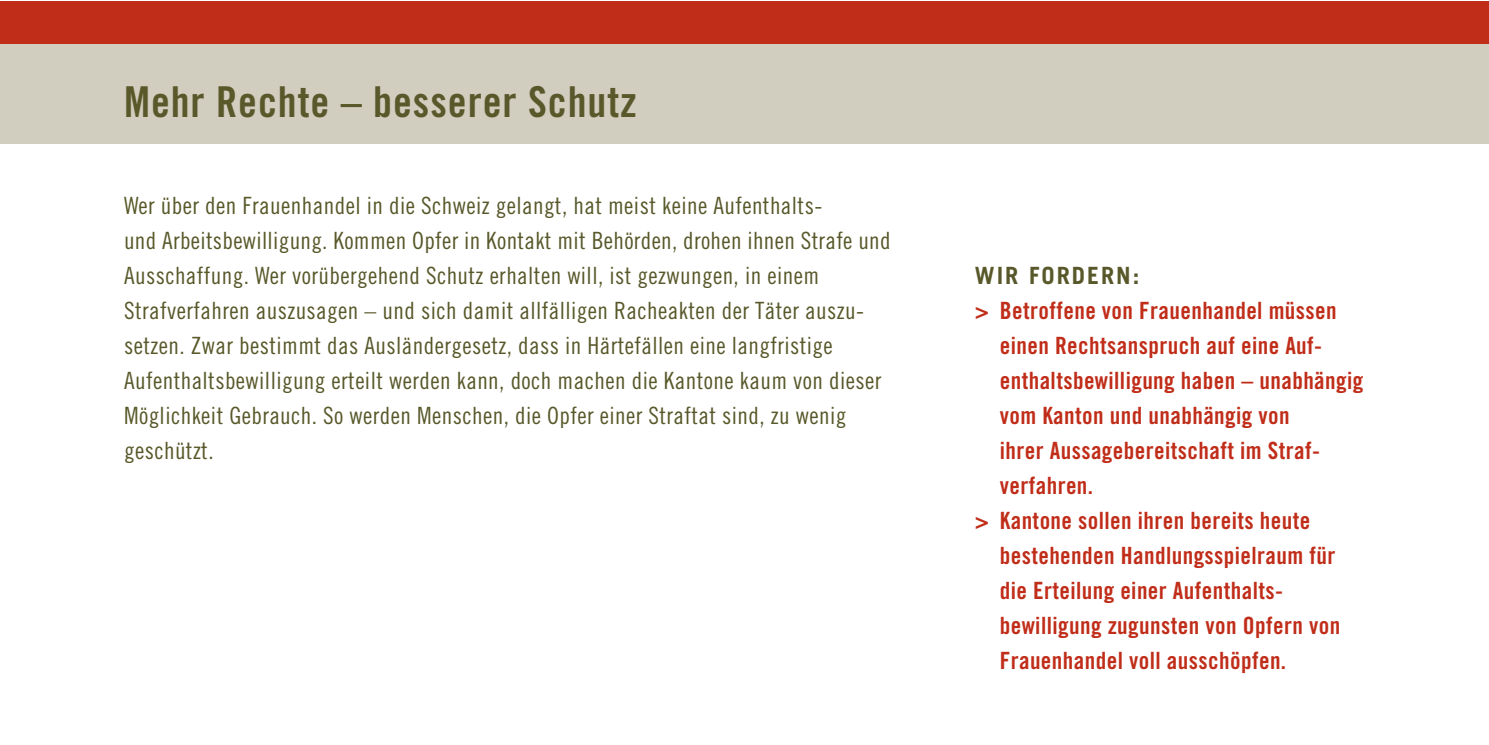
<style>
.page{position:relative;width:1489px;height:745px;background:#fff}
.page>*{position:absolute;margin:0;border:0;box-sizing:border-box;transform-origin:0 0}
.t1{font:42.5px "Trade Gothic Bold Cond Twenty";letter-spacing:.02em;color:#58582a}
.t2{font:23.75px/35px "Trade Gothic Cond Eighteen";letter-spacing:.02em;color:#58582a}
.t3{font:23.75px "Trade Gothic Bold Cond Twenty";letter-spacing:.02em;color:#c02d19}
.t4{font:700 23.75px "Trade Gothic";letter-spacing:.085em;color:#58582a}
</style>
<div class="page">
<div style="left:0;top:44px;width:1488px;height:99px;background:#d1cdbf"></div>
<div style="left:0;top:2px;width:1488px;height:42px;background:#c02d19"></div>
<h1 class="t1" style="left:124px;top:87px;width:514px">Mehr Rechte – besserer Schutz</h1>
<p class="t2" style="left:124px;top:189px;width:768px">Wer über den Frauenhandel in die Schweiz gelangt, hat meist keine Aufenthalts-<br>und Arbeitsbewilligung. Kommen Opfer in Kontakt mit Behörden, drohen ihnen Strafe und Ausschaffung. Wer vorübergehend Schutz erhalten will, ist gezwungen, in einem Strafverfahren auszusagen – und sich damit allfälligen Racheakten der Täter auszu&shy;setzen. Zwar bestimmt das Ausländergesetz, dass in Härtefällen eine langfristige Aufenthaltsbewilligung erteilt werden kann, doch machen die Kantone kaum von dieser Möglichkeit Gebrauch. So werden Menschen, die Opfer einer Straftat sind, zu wenig geschützt.</p>
<p class="t4" style="left:974px;top:266px;width:166px">WIR FORDERN:</p>
<p class="t3" style="left:974px;top:301px;width:363px">&gt; Betroffene von Frauenhandel müssen</p>
<p class="t3" style="left:999px;top:336px;width:324px">einen Rechtsanspruch auf eine Auf-</p>
<p class="t3" style="left:999px;top:371px;width:365px">enthaltsbewilligung haben – unabhängig</p>
<p class="t3" style="left:999px;top:406px;width:291px">vom Kanton und unabhängig von</p>
<p class="t3" style="left:999px;top:441px;width:322px">ihrer Aussagebereitschaft im Straf-</p>
<p class="t3" style="left:999px;top:476px;width:95px">verfahren.</p>
<p class="t3" style="left:974px;top:511px;width:337px">&gt; Kantone sollen ihren bereits heute</p>
<p class="t3" style="left:999px;top:546px;width:337px">bestehenden Handlungsspielraum für</p>
<p class="t3" style="left:999px;top:581px;width:285px">die Erteilung einer Aufenthalts-</p>
<p class="t3" style="left:999px;top:616px;width:342px">bewilligung zugunsten von Opfern von</p>
<p class="t3" style="left:999px;top:651px;width:288px">Frauenhandel voll ausschöpfen.</p>
</div>
